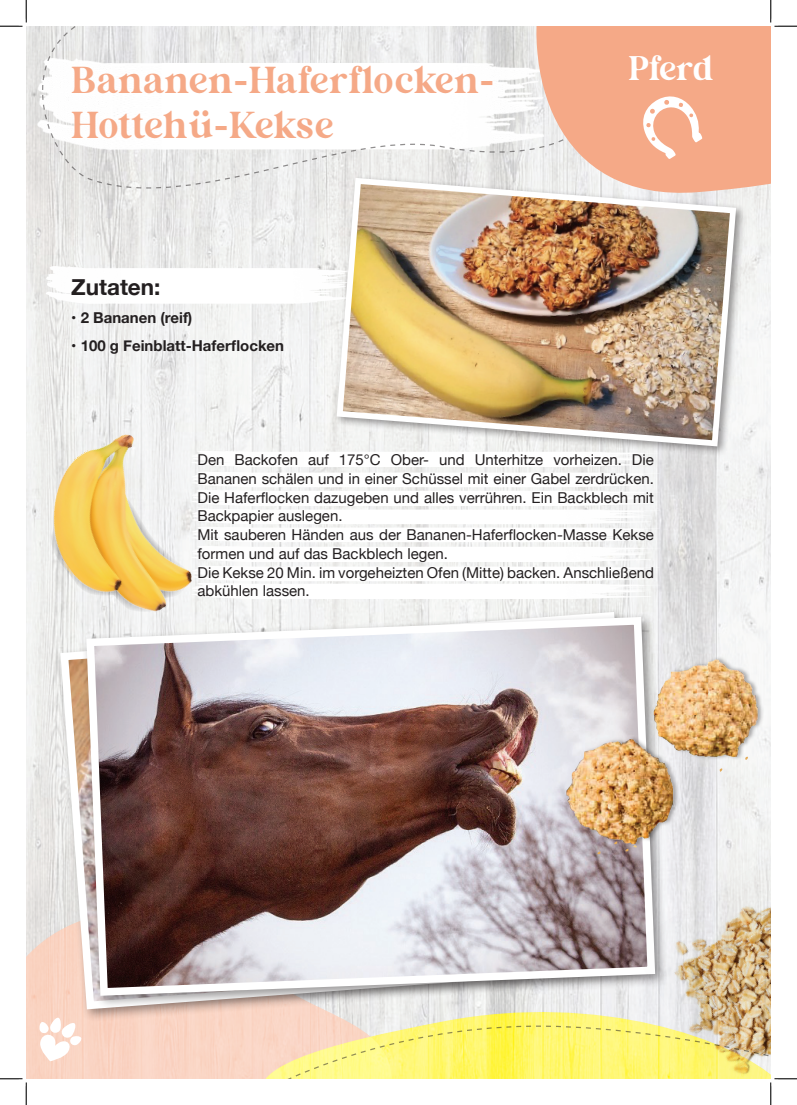
<style>
.page{position:relative;width:797px;height:1105px;background:#fff}
.page>*{position:absolute;margin:0;border:0;box-sizing:border-box;transform-origin:0 0}
.t1{font:37.5px/45px "Britania Ligatura";letter-spacing:-.01em;color:#f5a987}
.t2{font:34.12px "Britania Ligatura";letter-spacing:-.005em;color:#fff}
.t3{font:700 22.5px "Helvetica Neue";color:#231f20}
.t4{font:15px/18.8px "Helvetica Neue";color:#231f20}
.t5{font:700 15px "Helvetica Neue";color:#231f20}
</style>
<div class="page">
<img style="left:26px;top:26px;width:744px;height:847px">
<img style="left:45px;top:257px;width:288px;height:55px">
<img style="left:223px;top:448px;width:440px;height:20px">
<img style="left:223px;top:468px;width:440px;height:19px">
<img style="left:223px;top:487px;width:440px;height:18px">
<img style="left:223px;top:505px;width:440px;height:18px">
<img style="left:223px;top:523px;width:440px;height:20px">
<img style="left:223px;top:543px;width:440px;height:19px">
<img style="left:223px;top:562px;width:440px;height:18px">
<img style="left:223px;top:580px;width:440px;height:22px">
<svg style="left:41px;top:26px;width:292px;height:164px"></svg>
<svg style="left:86px;top:26px;width:434px;height:156px"></svg>
<svg style="left:520px;top:26px;width:250px;height:178px;background:#f3b497"></svg>
<svg style="left:26px;top:873px;width:231px;height:206px;background:#f6d5c6"></svg>
<svg style="left:257px;top:1022px;width:371px;height:3px"></svg>
<div style="left:56px;top:607px;width:597px;height:415px;background:#231f20;opacity:.46"></div>
<svg style="left:56px;top:608px;width:588px;height:405px"></svg>
<div style="left:82px;top:612px;width:586px;height:397px;background:#231f20;opacity:.46"></div>
<svg style="left:82px;top:613px;width:577px;height:387px;background:#a49191"></svg>
<div style="left:333px;top:174px;width:413px;height:282px;background:#231f20;opacity:.46"></div>
<img style="left:333px;top:175px;width:406px;height:274px">
<svg style="left:39px;top:1017px;width:43px;height:44px"></svg>
<img style="left:628px;top:854px;width:142px;height:171px">
<img style="left:551px;top:653px;width:219px;height:201px">
<img style="left:26px;top:425px;width:197px;height:216px">
<svg style="left:640px;top:93px;width:62px;height:66px"></svg>
<svg style="left:625px;top:844px;width:13px;height:8px"></svg>
<svg style="left:718px;top:767px;width:5px;height:6px"></svg>
<svg style="left:597px;top:851px;width:4px;height:4px"></svg>
<svg style="left:744px;top:756px;width:4px;height:5px"></svg>
<svg style="left:613px;top:841px;width:5px;height:4px"></svg>
<svg style="left:0;top:0;width:27px;height:27px"></svg>
<svg style="left:0;top:1078px;width:27px;height:27px"></svg>
<svg style="left:770px;top:0;width:27px;height:27px"></svg>
<svg style="left:252px;top:1025px;width:545px;height:80px"></svg>
<h1 class="t1" style="left:71px;top:57px;width:424px">Bananen-Haferflocken-<br>Hottehü-Kekse</h1>
<h3 class="t3" style="left:71px;top:269px;width:91px">Zutaten:</h3>
<p class="t5" style="left:71px;top:305px;width:123px">• 2 Bananen (reif)</p>
<p class="t5" style="left:71px;top:333px;width:214px">• 100 g Feinblatt-Haferflocken</p>
<h2 class="t2" style="left:628px;top:48px;width:87px">Pferd</h2>
<p class="t4" style="left:197px;top:451px;width:458px">Den Backofen auf 175°C Ober- und Unterhitze vorheizen. Die Bananen schälen und in einer Schüssel mit einer Gabel zerdrücken.<br>Die Haferflocken dazugeben und alles verrühren. Ein Backblech mit Backpapier auslegen.<br>Mit sauberen Händen aus der Bananen-Haferflocken-Masse Kekse formen und auf das Backblech legen.<br>Die Kekse 20 Min. im vorgeheizten Ofen (Mitte) backen. Anschließend abkühlen lassen.</p>
</div>
